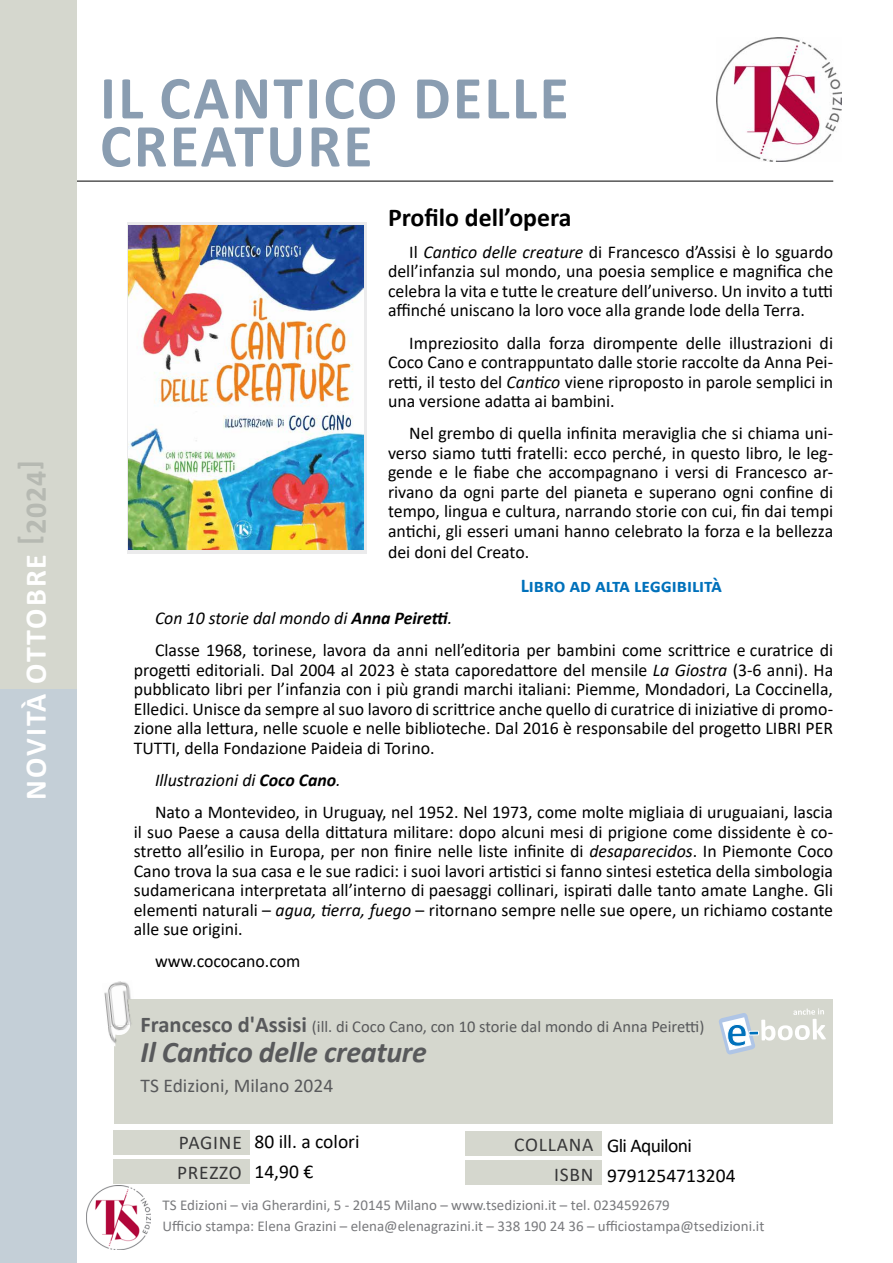
<style>
.page{position:relative;width:893px;height:1263px;background:#fff}
.page>*{position:absolute;margin:0;border:0;box-sizing:border-box;transform-origin:0 0}
.t1{font:700 61.5px/48px "Calibri";letter-spacing:.04em;color:#8a9db1}
.t2{font:italic 700 30px "Calibri";letter-spacing:-.01em;color:#58595b}
.t3{font:700 30px "Calibri";letter-spacing:.07em;color:#fff}
.t4{font:700 30px "Calibri";color:#b6b9b2}
.t5{font:700 25.8px "Calibri";color:#000}
.t6{font:700 22.5px "Calibri";color:#58595b}
.t7{font:19.5px/30px "Calibri";color:#000}
.t8{font:19.5px/29.5px "Calibri";letter-spacing:.04em;color:#383839}
.t9{font:700 19.5px "Calibri";color:#0071bb}
.t10{font:19.5px "Calibri";color:#58595b}
.t11{font:18px/19.5px "Calibri";color:#000}
.t12{font:16.5px "Calibri";color:#58595b}
.t13{font:15px/20.7px "Calibri";color:#797a7d}
.s1{font-style:italic}
.s2{font-weight:700;font-style:italic}
</style>
<div class="page">
<div style="left:0;top:0;width:77px;height:639px;background:#d5d7ce"></div>
<img style="left:717px;top:37px;width:124px;height:125px">
<img style="left:86px;top:1186px;width:64px;height:63px">
<div style="left:0;top:689px;width:77px;height:574px;background:#c4cfd7"></div>
<hr style="left:77px;top:181px;width:756px;height:1px;background:#000">
<div style="left:0;top:181px;width:77px;height:508px;background:#d5d7ce"></div>
<div style="left:114px;top:999px;width:719px;height:125px;background:#d5d7ce"></div>
<div style="left:105px;top:981px;width:27px;height:62px;background:#fff"></div>
<img style="left:104px;top:981px;width:28px;height:46px">
<img style="left:107px;top:1024px;width:24px;height:22px">
<div style="left:465px;top:1160px;width:137px;height:25px;background:#d5d7ce"></div>
<div style="left:465px;top:1131px;width:137px;height:25px;background:#d5d7ce"></div>
<div style="left:114px;top:1159px;width:136px;height:25px;background:#d5d7ce"></div>
<div style="left:114px;top:1130px;width:136px;height:25px;background:#d5d7ce"></div>
<div style="left:128px;top:222px;width:239px;height:331px;background:#ebebec"></div>
<img style="left:129px;top:225px;width:235px;height:324px">
<svg style="left:719px;top:1008px;width:107px;height:47px"></svg>
<h2 class="t4" style="left:9px;top:470px;width:11px;rotate:-90deg">[</h2>
<h2 class="t4" style="left:15px;top:534px;width:65px;rotate:-90deg">2024</h2>
<h2 class="t4" style="left:9px;top:545px;width:11px;rotate:-90deg">]</h2>
<h2 class="t3" style="left:15px;top:800px;width:248px;rotate:-90deg">NOVITÀ OTTOBRE</h2>
<h1 class="t1" style="left:100px;top:73px;width:470px">IL CANTICO DELLE<br>CREATURE</h1>
<h3 class="t5" style="left:388px;top:199px;width:185px">Profilo dell’opera</h3>
<p class="t11" style="left:388px;top:242px;width:447px;text-align:justify;text-indent:21px">Il <span class="s1">Cantico delle creature</span> di Francesco ’dAssisi loè sguardo dell’infanzia sul mondo, una poesia semplice e magnifica che celebra la vita e tutte le creature dell’universo. Un invito a tutti affinché uniscano la loro voce alla grande lode della Terra.</p>
<p class="t11" style="left:388px;top:323px;width:447px;line-height:39px;text-align:right">Impreziosito dalla forza dirompente delle illustrazioni di retti il, testo del <span class="s1">Cantico</span> viene riproposto in parole semplici in</p>
<p class="t11" style="left:388px;top:342px;width:447px;line-height:39px">Coco Cano e contrappuntato dalle storie raccolte da Anna Pei&shy;una versione adatta ai bambini.</p>
<p class="t11" style="left:409px;top:423px;width:425px">Nel grembo di quella infinita meraviglia che si chiama uni-</p>
<p class="t11" style="left:388px;top:443px;width:447px">verso siamo tutti fratelli: ecco perché in, questo libro le, leg-</p>
<p class="t11" style="left:388px;top:462px;width:447px">gende lee fiabe che accompagnano i versi di Francesco ar-</p>
<p class="t11" style="left:388px;top:482px;width:447px">rivano da ogni parte del pianeta e superano ogni confine di</p>
<p class="t11" style="left:388px;top:501px;width:447px;line-height:20.2px;text-align:justify">tempo, lingua e cultura, narrando storie con cui, fin dai tempi antichi, gli esseri umani hanno celebrato la forza e la bellezza dei doni del Creato.</p>
<p class="t9" style="left:521px;top:571px;width:203px">Libro ad alta leggibilità</p>
<p class="t11" style="left:155px;top:601px;width:680px;line-height:32.2px"><span class="s1">Con 10 storie dal mondo di</span> <span class="s2">Anna Peiretti</span><span class="s1">.<br></span>Classe 1968, torinese, lavora da anni nell’editoria per bambini come scrittrice e curatrice di</p>
<p class="t11" style="left:134px;top:659px;width:701px">progetti editoriali. Dal 2004 al 2023 è stata caporedattore del mensile <span class="s1">La Giostra</span> (3-6 anni .) Ha pubblicato libri per ’l infanzia con i più grandi marchi italiani: Piemme, Mondadori, La Coccinella,</p>
<p class="t11" style="left:134px;top:718px;width:701px">zione alla lettura, nelle scuole e nelle biblioteche. Dal 2016 è responsabile del progetto LIBRI PER</p>
<p class="t11" style="left:134px;top:689px;width:701px;line-height:39px">Elledici. Unisce da sempre al suo lavoro di scrittrice anche quello di curatrice di iniziative di promo-<br>TUTTI, della Fondazione Paideia di Torino.</p>
<p class="t11" style="left:155px;top:763px;width:680px;line-height:32.2px"><span class="s1">Illustrazioni di</span> <span class="s2">Coco Cano</span><span class="s1">.<br></span>Nato a Montevideo in, Uruguay, nel 1952. Nel 1973, come molte migliaia di uruguaiani, lascia</p>
<p class="t11" style="left:134px;top:841px;width:701px">stretto all’esilio in Europa, per non finire nelle liste infinite di <span class="s1">desaparecidos</span> In. Piemonte Coco</p>
<p class="t11" style="left:134px;top:812px;width:701px;line-height:39px">il suo Paese a causa della dittatura militare: dopo alcuni mesi di prigione come dissidente è co-<br>Cano trova la sua casa lee sue radici i: suoi lavori artistici si fanno sintesi estetica della simbologia</p>
<p class="t11" style="left:134px;top:880px;width:701px;text-align:justify">sudamericana interpretata all’interno di paesaggi collinari, ispirati dalle tanto amate Langhe. Gli elementi naturali – <span class="s1">agua, tierra, fuego</span> – ritornano sempre nelle sue opere, un richiamo costante alle sue origini.</p>
<p class="t11" style="left:155px;top:951px;width:147px">www.cococano.com</p>
<p class="t6" style="left:141px;top:1009px;width:168px">Francesco 'd Assisi</p>
<h2 class="t2" style="left:141px;top:1031px;width:288px">Il Cantico delle creature</h2>
<p class="t10" style="left:141px;top:1072px;width:194px">TS Edizioni, Milano 2024</p>
<p class="t12" style="left:312px;top:1015px;width:394px">(ill. di Coco Cano, con 10 storie dal mondo di Anna Peiretti(</p>
<p class="t8" style="left:177px;top:1127px;width:66px">PAGINE<br>PREZZO</p>
<p class="t7" style="left:254px;top:1126px;width:107px">80 ill a. colori<br>14,90 €</p>
<p class="t7" style="left:607px;top:1129px;width:130px">Gli Aquiloni<br>9791254713204</p>
<p class="t8" style="left:514px;top:1129px;width:81px;text-align:right">COLLANA<br>ISBN</p>
<p class="t13" style="left:163px;top:1194px;width:603px">TS Edizioni – via Gherardini -5, 20145 Milano – www.tsedizioni i t. – tel. 0234592679<br>Ufficio stampa: Elena Grazini – elena@elenagrazini i t. – 338 190 24 36 – ufficiostampa@tsedizioni i t.</p>
</div>
